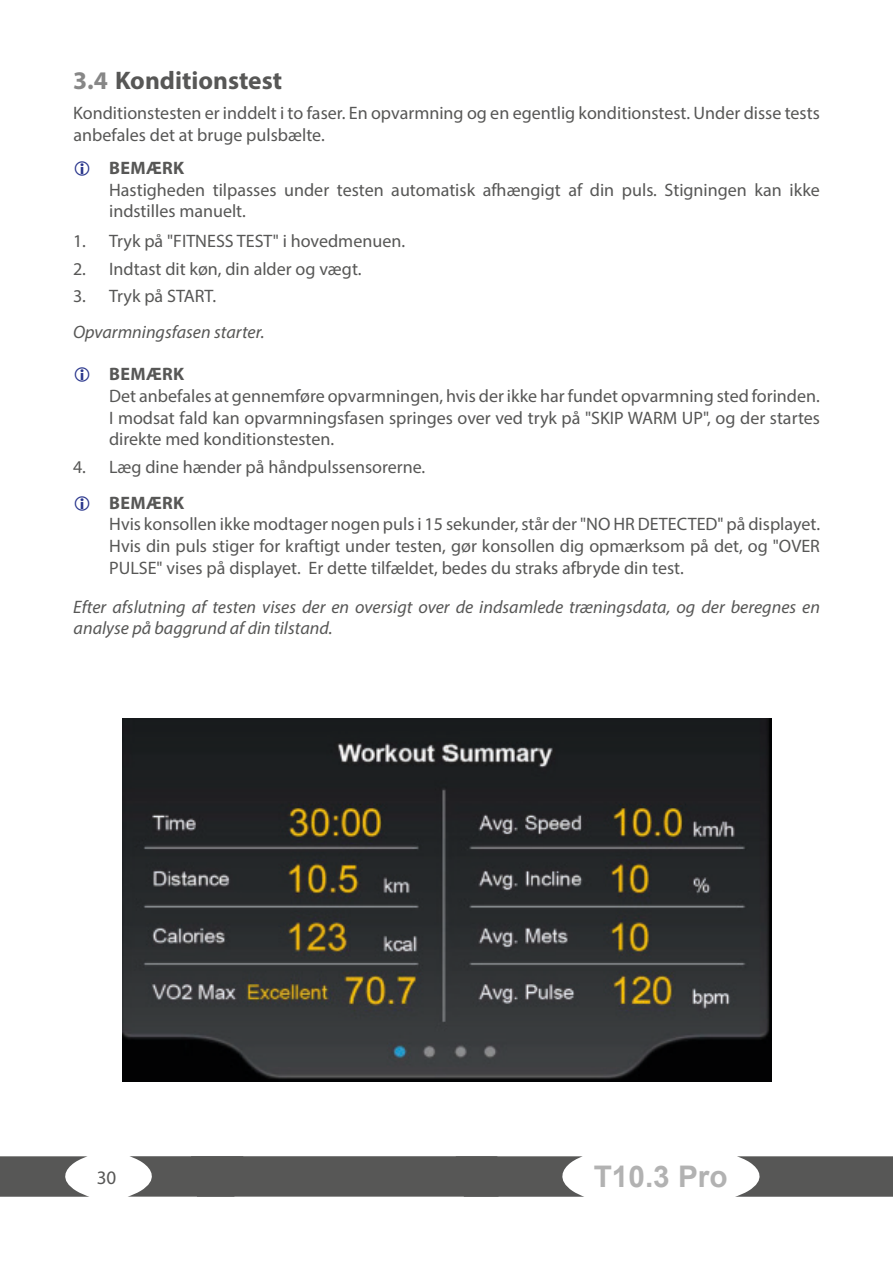
<style>
.page{position:relative;width:893px;height:1263px;background:#fff}
.page>*{position:absolute;margin:0;border:0;box-sizing:border-box;transform-origin:0 0}
.t1{font:700 29.7px "Arial";color:#b2b2b2}
.t2{font:700 25.5px "Myriad Pro";color:#575756}
.t3{font:19.05px "Myriad Pro";color:#575756}
.Text_Hinweise{font:18px/21.6px "Myriad Pro";color:#575756}
.t4{font:italic 18px/21.1px "Myriad Pro";color:#575756}
.t5{font:700 18px "Myriad Pro";letter-spacing:.02em;color:#575756}
.s1{color:#878787}
</style>
<div class="page">
<img style="left:123px;top:719px;width:648px;height:363px">
<svg style="left:0;top:1156px;width:89px;height:41px"></svg>
<svg style="left:735px;top:1156px;width:158px;height:41px;background:#6b6b6a"></svg>
<svg style="left:128px;top:1156px;width:456px;height:41px;background:#646463"></svg>
<p class="t2" style="left:73px;top:64px;width:211px"><span class="s1">3.4</span> Konditionstest</p>
<p class="Text_Hinweise" style="left:73px;top:103px;width:748px;line-height:21.1px">Konditionstesten er inddelt i to faser. En opvarmning og en egentlig konditionstest. Under disse tests anbefales det at bruge pulsbælte.</p>
<p class="t5" style="left:109px;top:156px;width:76px">BEMÆRK</p>
<p class="Text_Hinweise" style="left:109px;top:178px;width:712px">Hastigheden tilpasses under testen automatisk afhængigt af din puls. Stigningen kan ikke indstilles manuelt.</p>
<p class="Text_Hinweise" style="left:73px;top:230px;width:334px">1. Tryk på "FITNESS TEST" i hovedmenuen.</p>
<p class="Text_Hinweise" style="left:73px;top:258px;width:290px">2. Indtast dit køn, din alder og vægt.</p>
<p class="Text_Hinweise" style="left:73px;top:285px;width:145px">3. Tryk på START.</p>
<p class="t4" style="left:73px;top:321px;width:193px">Opvarmningsfasen starter.</p>
<p class="t5" style="left:109px;top:363px;width:76px">BEMÆRK</p>
<p class="Text_Hinweise" style="left:109px;top:385px;width:712px;text-align:justify">Det anbefales at gennemføre opvarmningen, hvis der ikke har fundet opvarmning sted forinden.<br>I modsat fald kan opvarmningsfasen springes over ved tryk på "SKIP WARM UP", og der startes direkte med konditionstesten.</p>
<p class="Text_Hinweise" style="left:73px;top:455px;width:354px">4. Læg dine hænder på håndpulssensorerne.</p>
<p class="t5" style="left:109px;top:491px;width:76px">BEMÆRK</p>
<p class="Text_Hinweise" style="left:109px;top:513px;width:712px;text-align:justify">Hvis konsollen ikke modtager nogen puls i 15 sekunder, står der "NO HR DETECTED" på displayet.<br>Hvis din puls stiger for kraftigt under testen, gør konsollen dig opmærksom på det, og "OVER PULSE" vises på displayet. Er dette tilfældet, bedes du straks afbryde din test.</p>
<p class="t4" style="left:73px;top:596px;width:748px">Efter afslutning af testen vises der en oversigt over de indsamlede træningsdata, og der beregnes en analyse på baggrund af din tilstand.</p>
<p class="t3" style="left:97px;top:1166px;width:21px">30</p>
<h1 class="t1" style="left:594px;top:1155px;width:135px">T10.3 Pro</h1>
</div>
